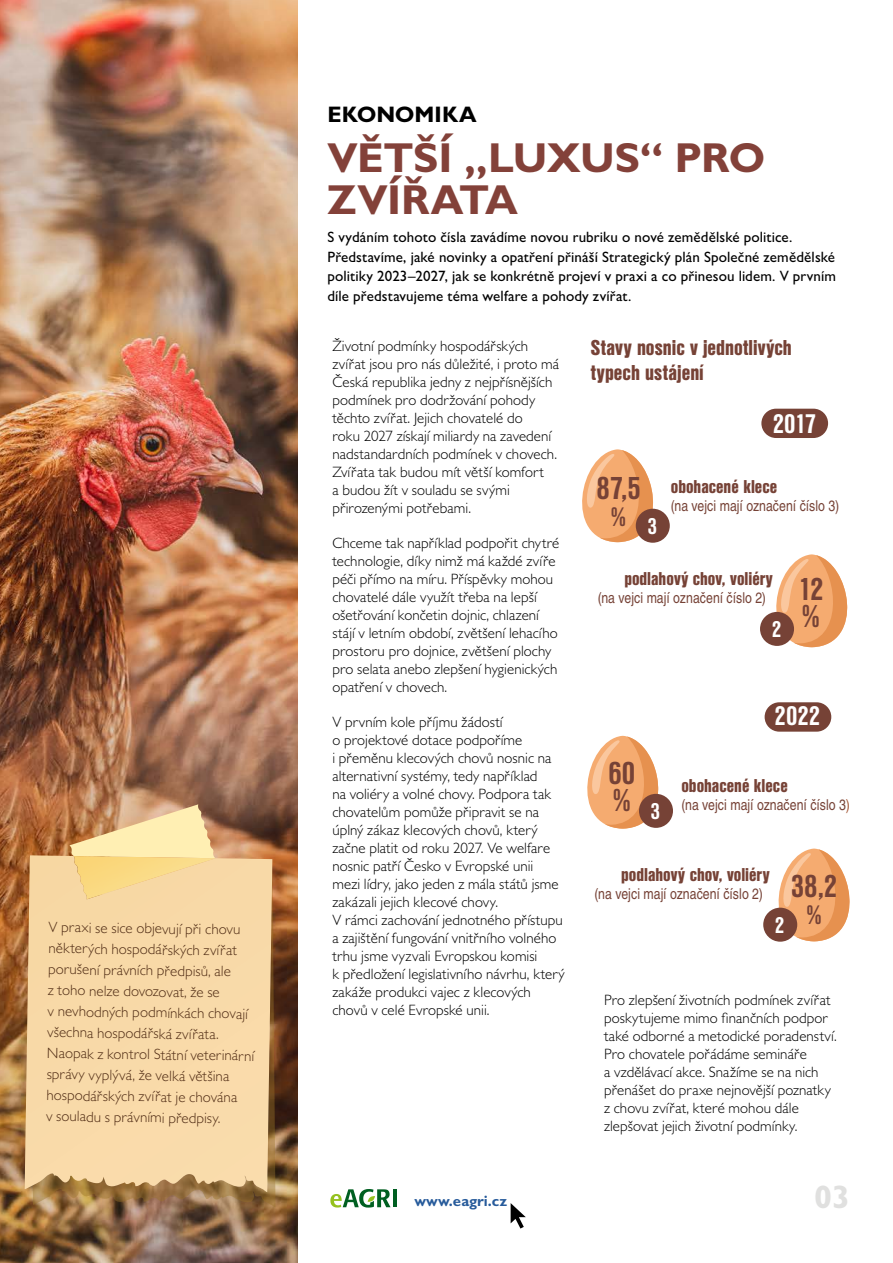
<style>
.page{position:relative;width:893px;height:1263px;background:#fff}
.page>*{position:absolute;margin:0;border:0;box-sizing:border-box;transform-origin:0 0}
.t1{font:700 42px/42px "Gill Sans MT Pro";letter-spacing:-.01em;color:#834139}
.t2{font:700 33px/27px "Nimbus San Con";color:#764236}
.t3{font:700 32.55px "Gill Sans MT Pro";color:#e0e0df}
.t4{font:700 28.05px "Nimbus San Con";color:#fff}
.t5{font:700 27.9px "Nimbus San Con";color:#764236}
.t6{font:700 23.7px "Nimbus San Con";color:#fff}
.t7{font:700 22.5px "Gill Sans MT Pro";letter-spacing:.005em;color:#000}
.t8{font:900 20.85px/25px "Nimbus San Con L";color:#764236}
.t9{font:900 18px "Nimbus San Con L";color:#764236}
.t10{font:300 15px/18px "Gill Sans MT Pro";letter-spacing:.005em;color:#000}
.t11{font:300 15px/21px "Gill Sans MT Pro";color:#532f17}
.t12{font:500 15px/19.5px "Gill Sans MT Pro";letter-spacing:.005em;color:#000}
.t13{font:15px "Nimbus San Con L";color:#764236}
.t14{font:700 15px "Gill Sans MT Pro";color:#275b9b}
.s1{color:#fff}
.s2{color:#a45735}
</style>
<div class="page">
<svg style="left:510px;top:1203px;width:16px;height:26px"></svg>
<hr style="left:393px;top:1189px;width:4px;height:18px;background:#005f21">
<svg style="left:330px;top:1189px;width:60px;height:18px"></svg>
<img style="left:0;top:0;width:298px;height:1263px">
<svg style="left:563px;top:449px;width:109px;height:93px"></svg>
<svg style="left:585px;top:450px;width:86px;height:92px"></svg>
<svg style="left:757px;top:554px;width:110px;height:93px"></svg>
<svg style="left:779px;top:555px;width:86px;height:92px"></svg>
<div style="left:761px;top:409px;width:67px;height:29px;background:#764236;border-radius:15px"></div>
<div style="left:636px;top:509px;width:34px;height:34px;background:#764236;border-radius:50%"></div>
<div style="left:760px;top:612px;width:34px;height:34px;background:#764236;border-radius:50%"></div>
<svg style="left:568px;top:736px;width:110px;height:93px"></svg>
<svg style="left:590px;top:736px;width:86px;height:93px"></svg>
<svg style="left:759px;top:848px;width:110px;height:93px"></svg>
<svg style="left:781px;top:849px;width:86px;height:92px"></svg>
<div style="left:765px;top:702px;width:66px;height:30px;background:#764236;border-radius:15px"></div>
<div style="left:639px;top:794px;width:34px;height:34px;background:#764236;border-radius:50%"></div>
<div style="left:763px;top:908px;width:34px;height:34px;background:#764236;border-radius:50%"></div>
<svg style="left:33px;top:1192px;width:234px;height:13px"></svg>
<div style="left:25px;top:855px;width:247px;height:337px;background:#f8d9a8"></div>
<svg style="left:69px;top:804px;width:146px;height:54px"></svg>
<img style="left:74px;top:856px;width:141px;height:43px">
<p class="t11" style="left:49px;top:916px;width:209px;rotate:1deg">V praxi se sice objevují při chovu některých hospodářských zvířat porušení právních předpisů, ale<br>z toho nelze dovozovat, že se<br>v nevhodných podmínkách chovají všechna hospodářská zvířata.<br>Naopak z kontrol Státní veterinární správy vyplývá, že velká většina hospodářských zvířat je chována<br>v souladu s právními předpisy.</p>
<h3 class="t7" style="left:327px;top:100px;width:151px">EKONOMIKA</h3>
<h1 class="t1" style="left:327px;top:136px;width:439px">VĚTŠÍ „LUXUS“ PRO<br>ZVÍŘATA</h1>
<p class="t12" style="left:327px;top:227px;width:510px">S vydáním tohoto čísla zavádíme novou rubriku o nové zemědělské politice.<br>Představíme, jaké novinky a opatření přináší Strategický plán Společné zemědělské politiky 2023–2027, jak se konkrétně projeví v praxi a co přinesou lidem. V prvním díle představujeme téma welfare a pohody zvířat.</p>
<p class="t10" style="left:332px;top:336px;width:228px">Životní podmínky hospodářských zvířat jsou pro nás důležité, i proto má Česká republika jedny z nejpřísnějších podmínek pro dodržování pohody těchto zvířat. Jejich chovatelé do<br>roku 2027 získají miliardy na zavedení nadstandardních podmínek v chovech.<br>Zvířata tak budou mít větší komfort<br>a budou žít v souladu se svými přirozenými potřebami.</p>
<p class="t10" style="left:332px;top:534px;width:229px">Chceme tak například podpořit chytré technologie, díky nimž má každé zvíře péči přímo na míru. Příspěvky mohou chovatelé dále využít třeba na lepší ošetřování končetin dojnic, chlazení stájí v letním období, zvětšení lehacího prostoru pro dojnice, zvětšení plochy pro selata anebo zlepšení hygienických opatření v chovech.</p>
<p class="t10" style="left:332px;top:713px;width:234px">V prvním kole příjmu žádostí<br>o projektové dotace podpoříme<br>i přeměnu klecových chovů nosnic na alternativní systémy, tedy například<br>na voliéry a volné chovy. Podpora tak chovatelům pomůže připravit se na úplný zákaz klecových chovů, který začne platit od roku 2027. Ve welfare nosnic patří Česko v Evropské unii mezi lídry, jako jeden z mála států jsme zakázali jejich klecové chovy.<br>V rámci zachování jednotného přístupu a zajištění fungování vnitřního volného trhu jsme vyzvali Evropskou komisi<br>k předložení legislativního návrhu, který zakáže produkci vajec z klecových chovů v celé Evropské unii.</p>
<h3 class="t8" style="left:591px;top:334px;width:203px">Stavy nosnic v jednotlivých typech ustájení</h3>
<h3 class="t4" style="left:773px;top:408px;width:45px">2017</h3>
<h2 class="t2" style="left:596px;top:475px;width:46px">87,5</h2>
<h3 class="t5" style="left:611px;top:501px;width:17px">%</h3>
<p class="t9" style="left:671px;top:474px;width:108px">obohacené klece</p>
<p class="t13" style="left:671px;top:495px;width:170px">(na vejci mají označení číslo 3)</p>
<h3 class="t6" style="left:647px;top:513px;width:11px">3</h3>
<p class="t9" style="left:624px;top:565px;width:150px">podlahový chov, voliéry</p>
<p class="t13" style="left:598px;top:586px;width:177px">(na vejci mají označení číslo 2)<span class="s1">g</span></p>
<h2 class="t2" style="left:798px;top:577px;width:27px">12 %</h2>
<h3 class="t6" style="left:772px;top:616px;width:11px">2</h3>
<h3 class="t4" style="left:775px;top:701px;width:47px">2022</h3>
<h2 class="t2" style="left:608px;top:760px;width:28px">60 %</h2>
<p class="t9" style="left:681px;top:772px;width:108px">obohacené klece</p>
<p class="t13" style="left:681px;top:793px;width:170px">(na vejci mají označení číslo 3<span class="s2">)</span></p>
<h3 class="t6" style="left:651px;top:798px;width:11px">3</h3>
<p class="t9" style="left:621px;top:862px;width:150px">podlahový chov, voliéry</p>
<p class="t13" style="left:594px;top:883px;width:177px">(na vejci mají označení číslo 2)<span class="s1">g</span></p>
<h2 class="t2" style="left:791px;top:873px;width:48px">38,2</h2>
<h3 class="t5" style="left:806px;top:900px;width:17px">%</h3>
<h3 class="t6" style="left:775px;top:912px;width:11px">2</h3>
<p class="t10" style="left:604px;top:991px;width:234px">Pro zlepšení životních podmínek zvířat poskytujeme mimo finančních podpor také odborné a metodické poradenství.<br>Pro chovatele pořádáme semináře<br>a vzdělávací akce. Snažíme se na nich přenášet do praxe nejnovější poznatky z chovu zvířat, které mohou dále zlepšovat jejich životní podmínky.</p>
<p class="t14" style="left:415px;top:1192px;width:94px">www.eagri.cz</p>
<h3 class="t3" style="left:814px;top:1176px;width:37px">03</h3>
</div>
